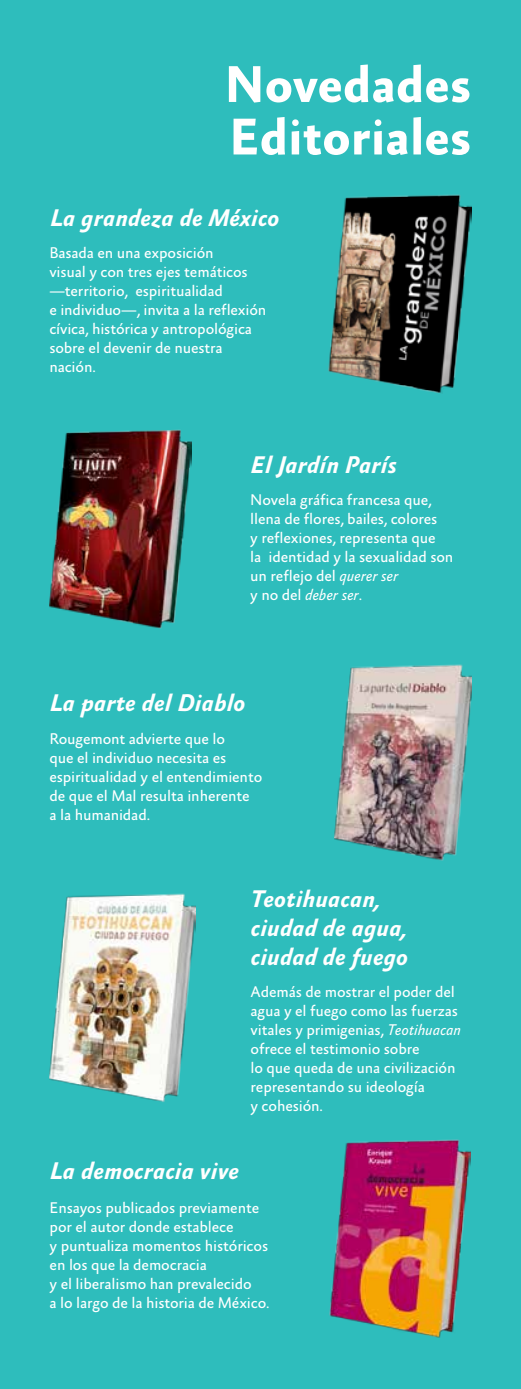
<style>
.page{position:relative;width:521px;height:1389px;background:#2ebdbc}
.page>*{position:absolute;margin:0;border:0;box-sizing:border-box;transform-origin:0 0}
.t1{font:700 52.5px/52.5px "Absara Sans";color:#fff}
.t2{font:italic 700 24.5px/29.4px "Absara Sans";color:#fff}
.t3{font:15.75px/18.9px "Absara Sans";letter-spacing:-.01em;color:#fff}
.t4{font:italic 15.75px "Absara Sans TF";letter-spacing:-.01em;color:#fff}
.s1{font-style:italic}
.s2{font-family:"Absara Sans";font-style:normal}
</style>
<div class="page">
<img style="left:334px;top:664px;width:137px;height:196px">
<img style="left:50px;top:429px;width:142px;height:200px">
<img style="left:328px;top:194px;width:143px;height:199px">
<img style="left:50px;top:893px;width:146px;height:209px">
<img style="left:329px;top:1139px;width:142px;height:199px">
<h1 class="t1" style="left:225px;top:61px;width:248px">Novedades<br>Editoriales</h1>
<h2 class="t2" style="left:50px;top:204px;width:231px">La grandeza de México</h2>
<p class="t3" style="left:49px;top:244px;width:219px">Basada en una exposición<br>visual y con tres ejes temáticos —territorio, espiritualidad<br>e individuo—, invita a la reflexión cívica, histórica y antropológica sobre el devenir de nuestra nación.</p>
<h2 class="t2" style="left:250px;top:451px;width:148px">El Jardín París</h2>
<p class="t3" style="left:250px;top:491px;width:205px">Novela gráfica francesa que, llena de flores, bailes, colores<br>y reflexiones, representa que<br>la identidad y la sexualidad son un reflejo del <span class="s1">querer ser</span></p>
<p class="t4" style="left:250px;top:586px;width:113px"><span class="s2">y no del</span> deber ser<span class="s2">.</span></p>
<h2 class="t2" style="left:49px;top:689px;width:197px">La parte del Diablo</h2>
<p class="t3" style="left:49px;top:730px;width:214px">Rougemont advierte que lo<br>que el individuo necesita es espiritualidad y el entendimiento de que el Mal resulta inherente<br>a la humanidad.</p>
<h2 class="t2" style="left:251px;top:885px;width:159px">Teotihuacan, ciudad de agua, ciudad de fuego</h2>
<p class="t3" style="left:251px;top:983px;width:212px">Además de mostrar el poder del agua y el fuego como las fuerzas vitales y primigenias, <span class="s1">Teotihuacan </span>ofrece el testimonio sobre<br>lo que queda de una civilización representando su ideología<br>y cohesión.</p>
<h2 class="t2" style="left:50px;top:1158px;width:191px">La democracia vive</h2>
<p class="t3" style="left:50px;top:1199px;width:221px">Ensayos publicados previamente por el autor donde establece<br>y puntualiza momentos históricos en los que la democracia<br>y el liberalismo han prevalecido<br>a lo largo de la historia de México.</p>
</div>
